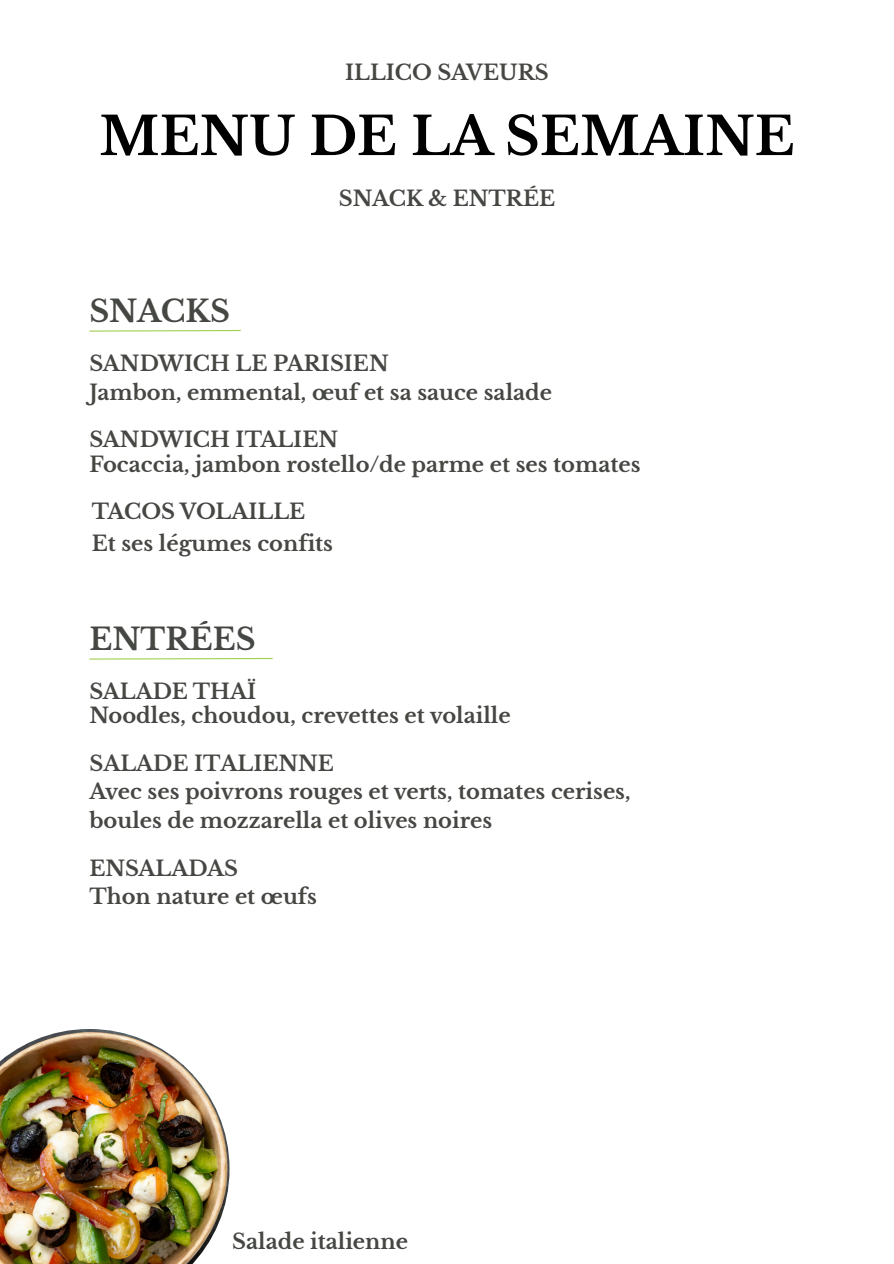
<style>
.page{position:relative;width:894px;height:1264px;background:#fff}
.page>*{position:absolute;margin:0;border:0;box-sizing:border-box;transform-origin:0 0}
.t1{font:700 52.5px "Libre Baskerville";color:#000}
.t2{font:700 30px "Libre Baskerville";color:#454743}
.t3{font:700 21px/29.2px "Libre Baskerville";color:#454743}
</style>
<div class="page">
<svg style="left:89px;top:330px;width:152px;height:2px"></svg>
<svg style="left:89px;top:658px;width:184px;height:2px"></svg>
<img style="left:0;top:1029px;width:229px;height:234px">
<h2 class="t3" style="left:345px;top:58px;width:205px">ILLICO SAVEURS</h2>
<h3 class="t1" style="left:99px;top:104px;width:696px">MENU DE LA SEMAINE</h3>
<h3 class="t2" style="left:89px;top:293px;width:142px">SNACKS</h3>
<h3 class="t3" style="left:339px;top:184px;width:218px">SNACK &amp; ENTRÉE</h3>
<p class="t3" style="left:89px;top:349px;width:301px">SANDWICH LE PARISIEN</p>
<h3 class="t3" style="left:89px;top:377px;width:464px">Jambon, emmental, œuf et sa sauce salade</h3>
<p class="t3" style="left:89px;top:425px;width:250px">SANDWICH ITALIEN</p>
<h3 class="t3" style="left:89px;top:449px;width:552px">Focaccia, jambon rostello/de parme et ses tomates</h3>
<p class="t3" style="left:92px;top:497px;width:215px">TACOS VOLAILLE</p>
<h3 class="t3" style="left:92px;top:529px;width:243px">Et ses légumes confits</h3>
<h1 class="t2" style="left:89px;top:621px;width:168px">ENTRÉES</h1>
<p class="t3" style="left:89px;top:677px;width:168px">SALADE THAÏ</p>
<p class="t3" style="left:89px;top:701px;width:422px">Noodles, choudou, crevettes et volaille</p>
<h2 class="t3" style="left:89px;top:748px;width:246px">SALADE ITALIENNE</h2>
<p class="t3" style="left:89px;top:777px;width:542px">Avec ses poivrons rouges et verts, tomates cerises, boules de mozzarella et olives noires</p>
<h3 class="t3" style="left:89px;top:854px;width:150px">ENSALADAS</h3>
<p class="t3" style="left:89px;top:882px;width:229px">Thon nature et œufs</p>
<h3 class="t3" style="left:232px;top:1226px;width:177px">Salade italienne</h3>
</div>
